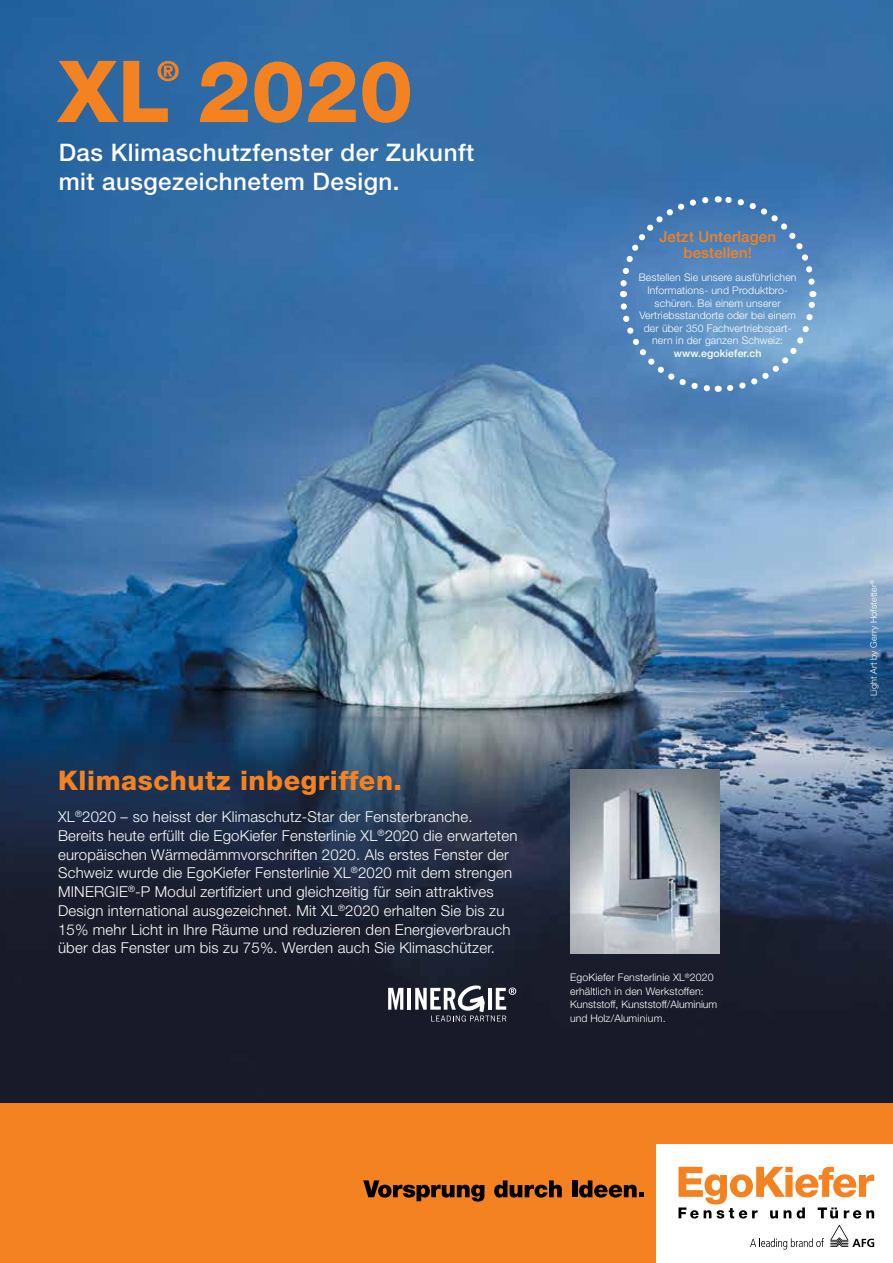
<style>
.page{position:relative;width:893px;height:1263px;background:#fff}
.page>*{position:absolute;margin:0;border:0;box-sizing:border-box;transform-origin:0 0}
.t1{font:800 27px "Helvetica Neue";letter-spacing:.02em;color:#f58220}
.t2{font:500 24.15px/29px "Helvetica Neue";letter-spacing:.02em;color:#fff}
.t3{font:300 15px/18.8px "Helvetica Neue";letter-spacing:.01em;color:#fff}
.t4{font:500 15px/16.5px "Helvetica Neue";letter-spacing:.01em;color:#f58220;text-align:center}
.t5{font:300 10.5px/12.6px "Helvetica Neue";letter-spacing:.01em;color:#fff}
.t6{font:500 10.5px "Helvetica Neue";letter-spacing:.01em;color:#fff}
.t7{font:300 9px "Helvetica Neue";letter-spacing:.01em;color:#fff}
</style>
<div class="page">
<img style="left:0;top:0;width:893px;height:1103px">
<div style="left:0;top:1103px;width:893px;height:160px;background:#f58220"></div>
<div style="left:657px;top:1145px;width:236px;height:118px;background:#fff"></div>
<svg style="left:363px;top:1180px;width:121px;height:21px"></svg>
<svg style="left:494px;top:1180px;width:68px;height:17px"></svg>
<div style="left:572px;top:1180px;width:6px;height:17px;background:#000"></div>
<svg style="left:579px;top:1180px;width:65px;height:17px"></svg>
<svg style="left:750px;top:1238px;width:74px;height:11px"></svg>
<svg style="left:830px;top:1225px;width:44px;height:22px"></svg>
<svg style="left:678px;top:1167px;width:196px;height:51px"></svg>
<svg style="left:388px;top:988px;width:15px;height:22px"></svg>
<hr style="left:407px;top:988px;width:4px;height:22px;background:#fff">
<svg style="left:415px;top:985px;width:101px;height:36px"></svg>
<svg style="left:57px;top:61px;width:122px;height:61px;background:#8a7364"></svg>
<svg style="left:200px;top:62px;width:48px;height:60px;background:#a97852"></svg>
<svg style="left:254px;top:62px;width:48px;height:61px;background:#a67955"></svg>
<svg style="left:308px;top:62px;width:48px;height:60px;background:#ab7a52"></svg>
<svg style="left:362px;top:62px;width:48px;height:61px;background:#a77955"></svg>
<img style="left:570px;top:770px;width:149px;height:183px">
<svg style="left:617px;top:193px;width:202px;height:202px;background:#5a8cc0"></svg>
<svg style="left:0;top:0;width:4px;height:7px"></svg>
<h2 class="t2" style="left:59px;top:138px;width:417px">Das Klimaschutzfenster der Zukunft mit ausgezeichnetem Design.</h2>
<p class="t4" style="left:659px;top:228px;width:118px">Jetzt Unterlagen bestellen!</p>
<p class="t5" style="left:639px;top:271px;width:159px;text-align:center">Bestellen Sie unsere ausführlichen<br>Informations- und Produktbro&shy;schüren. Bei einem unserer<br>Vertriebsstandorte oder bei einem der über 350 Fachvertriebspart&shy;nern in der ganzen Schweiz:</p>
<p class="t6" style="left:674px;top:347px;width:89px">www.egokiefer.ch</p>
<h1 class="t1" style="left:58px;top:765px;width:346px">Klimaschutz inbegriffen.</h1>
<p class="t3" style="left:58px;top:807px;width:461px">XL<sup>®</sup>2020 – so heisst der Klimaschutz-Star der Fensterbranche.<br>Bereits heute erfüllt die EgoKiefer Fensterlinie XL<sup>®</sup>2020 die erwarteten europäischen Wärmedämmvorschriften 2020. Als erstes Fenster der Schweiz wurde die EgoKiefer Fensterlinie XL<sup>®</sup>2020 mit dem strengen MINERGIE<sup>®</sup>-P Modul zertifiziert und gleichzeitig für sein attraktives Design international ausgezeichnet. Mit XL<sup>®</sup>2020 erhalten Sie bis zu 15% mehr Licht in Ihre Räume und reduzieren den Energieverbrauch über das Fenster um bis zu 75%. Werden auch Sie Klimaschützer.</p>
<p class="t5" style="left:570px;top:970px;width:149px;line-height:13.5px">EgoKiefer Fensterlinie XL<sup>®</sup>2020 erhältlich in den Werkstoffen:<br>Kunststoff, Kunststoff/Aluminium und Holz/Aluminium.</p>
<p class="t7" style="left:868px;top:696px;width:118px;rotate:-90deg">Light Art by Gerry Hofstetter<sup>©</sup></p>
</div>
